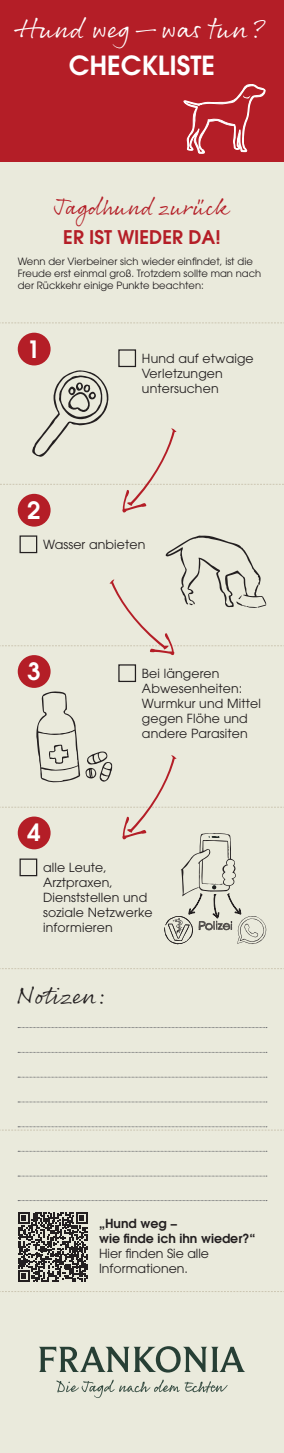
<style>
.page{position:relative;width:284px;height:1453px;background:#fff}
.page>*{position:absolute;margin:0;border:0;box-sizing:border-box;transform-origin:0 0}
.t1{font:27.5px "Rollerscript Smooth";color:#fff}
.t2{font:600 26.25px "ITC Avant Garde Pro";color:#fff}
.t3{font:25px "Rollerscript Smooth";letter-spacing:.01em;color:#231f20}
.t4{font:23.75px "Rollerscript Smooth";color:#b41e27}
.t5{font:600 23.75px "ITC Avant Garde Pro";color:#fff}
.t6{font:600 18.75px "ITC Avant Garde Pro";color:#b41e27}
.t7{font:12.5px/15px "ITC Avant Garde Pro";letter-spacing:.01em;color:#231f20}
.t8{font:600 12.5px/15px "ITC Avant Garde Pro";color:#231f20}
.t9{font:10px/12px "ITC Avant Garde Pro";color:#231f20}
</style>
<div class="page">
<div style="left:0;top:0;width:283px;height:1453px;background:#eaeadc"></div>
<div style="left:18px;top:333px;width:33px;height:32px;background:#b41e27;border-radius:50%"></div>
<div style="left:18px;top:494px;width:33px;height:33px;background:#b41e27;border-radius:50%"></div>
<div style="left:118px;top:349px;width:18px;height:18px;border:1px solid #231f20"></div>
<div style="left:118px;top:664px;width:18px;height:18px;border:1px solid #231f20"></div>
<svg style="left:0;top:161px;width:283px;height:1px"></svg>
<svg style="left:2px;top:323px;width:280px;height:1px"></svg>
<svg style="left:0;top:968px;width:282px;height:1px"></svg>
<svg style="left:0;top:1291px;width:282px;height:1px"></svg>
<div style="left:18px;top:655px;width:33px;height:33px;background:#b41e27;border-radius:50%"></div>
<svg style="left:18px;top:1027px;width:248px;height:1px"></svg>
<svg style="left:18px;top:1151px;width:248px;height:1px"></svg>
<svg style="left:18px;top:1200px;width:248px;height:1px"></svg>
<svg style="left:18px;top:1052px;width:248px;height:1px"></svg>
<svg style="left:18px;top:1077px;width:248px;height:1px"></svg>
<svg style="left:18px;top:1101px;width:248px;height:1px"></svg>
<svg style="left:0;top:1126px;width:282px;height:5px"></svg>
<svg style="left:18px;top:1176px;width:248px;height:1px"></svg>
<svg style="left:0;top:535px;width:282px;height:121px"></svg>
<svg style="left:0;top:370px;width:283px;height:143px"></svg>
<div style="left:0;top:0;width:283px;height:161px;background:#b41e27"></div>
<svg style="left:183px;top:84px;width:83px;height:70px"></svg>
<svg style="left:18px;top:1212px;width:70px;height:69px"></svg>
<svg style="left:0;top:691px;width:282px;height:253px"></svg>
<svg style="left:56px;top:1379px;width:171px;height:19px"></svg>
<svg style="left:39px;top:1346px;width:206px;height:26px"></svg>
<h1 class="t1" style="left:17px;top:12px;width:251px">Hund weg—was tun?</h1>
<h2 class="t2" style="left:69px;top:48px;width:147px">CHECKLISTE</h2>
<h3 class="t4" style="left:55px;top:191px;width:175px">Jagdhund zurück</h3>
<h3 class="t6" style="left:63px;top:224px;width:159px">ER IST WIEDER DA!</h3>
<p class="t9" style="left:18px;top:255px;width:245px">Wenn der Vierbeiner sich wieder einfindet, ist die<br>Freude erst einmal groß. Trotzdem sollte man nach der Rückkehr einige Punkte beachten:</p>
<h3 class="t5" style="left:27px;top:333px;width:15px">1</h3>
<h3 class="t5" style="left:27px;top:494px;width:15px">2</h3>
<p class="t7" style="left:142px;top:351px;width:113px">Hund auf etwaige<br>Verletzungen untersuchen</p>
<p class="t7" style="left:43px;top:537px;width:104px">Wasser anbieten</p>
<h3 class="t5" style="left:27px;top:656px;width:15px">3</h3>
<h3 class="t5" style="left:27px;top:817px;width:15px">4</h3>
<p class="t7" style="left:142px;top:666px;width:120px">Bei längeren<br>Abwesenheiten:<br>Wurmkur und Mittel gegen Flöhe und andere Parasiten</p>
<p class="t7" style="left:43px;top:859px;width:111px">alle Leute,<br>Arztpraxen,<br>Dienststellen und soziale Netzwerke informieren</p>
<h3 class="t3" style="left:18px;top:979px;width:90px">Notizen:</h3>
<p class="t8" style="left:99px;top:1216px;width:157px">„Hund weg −<br>wie finde ich ihn wieder?“</p>
<p class="t7" style="left:99px;top:1246px;width:111px">Hier finden Sie alle<br>Informationen.</p>
</div>
